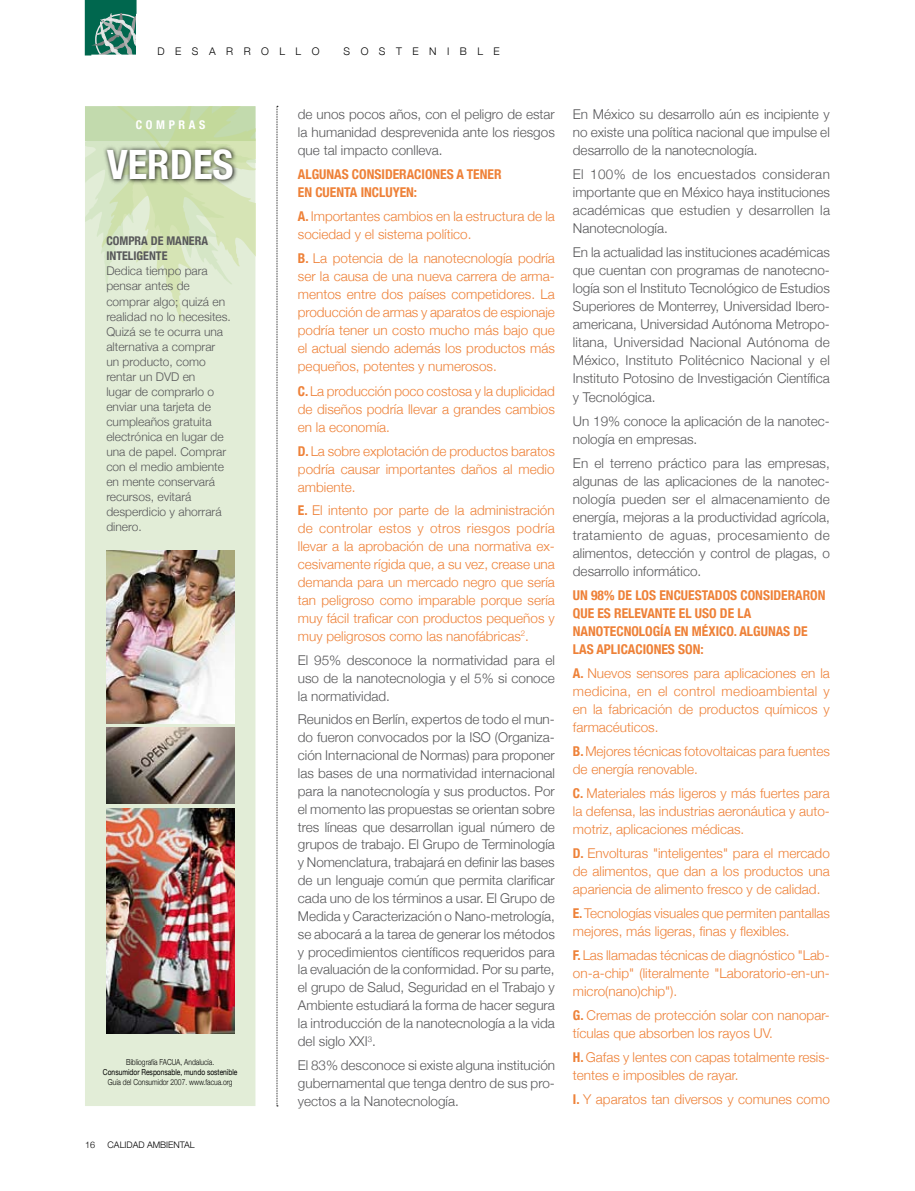
<style>
.page{position:relative;width:915px;height:1191px;background:#fff}
.page>*{position:absolute;margin:0;border:0;box-sizing:border-box;transform-origin:0 0}
.t1{font:700 condensed 40.5px "Helvetica Neue";color:#fff}
.t2{font:300 13.5px/18px "Helvetica Neue";color:#58585a;text-align:justify}
.t3{font:300 13.5px/18px "Helvetica Neue";color:#ee8138;text-align:justify}
.t4{font:700 condensed 13.5px/18px "Helvetica Neue";color:#ee8138}
.t5{font:300 12px/15px "Helvetica Neue";color:#58585a}
.t6{font:700 condensed 12px/15px "Helvetica Neue";color:#58585a}
.t7{font:700 condensed 12px "Helvetica Neue";letter-spacing:.3em;color:#fff}
.t8{font:300 10.5px "Helvetica Neue";letter-spacing:1em;color:#000}
.t9{font:300 9px "Helvetica Neue";color:#000}
.t10{font:300 8.25px "Helvetica Neue";color:#000;scale:.81 1}
.t11{font:8.25px "Helvetica Neue";color:#000;scale:.81 1}
.s1{font-weight:700;font-stretch:condensed}
</style>
<div class="page">
<svg style="left:85px;top:0;width:51px;height:56px;background:#3a8271"></svg>
<div style="left:85px;top:107px;width:170px;height:998px;background:#e2edd7"></div>
<svg style="left:85px;top:106px;width:170px;height:217px"></svg>
<svg style="left:102px;top:144px;width:136px;height:41px;background:#838d73"></svg>
<svg style="left:276px;top:106px;width:2px;height:1000px;background:#c4c4c4"></svg>
<img style="left:106px;top:808px;width:128px;height:225px">
<img style="left:106px;top:727px;width:128px;height:77px">
<img style="left:106px;top:551px;width:128px;height:172px">
<p class="t8" style="left:157px;top:45px;width:163px">DESARROLLO</p>
<p class="t8" style="left:343px;top:45px;width:158px">SOSTENIBLE</p>
<p class="t7" style="left:136px;top:117px;width:70px">COMPRAS</p>
<h1 class="t1" style="left:107px;top:140px;width:126px">VERDES</h1>
<p class="t6" style="left:106px;top:233px;width:22px">COMPRA</p>
<p class="t6" style="left:106px;top:233px;width:90px;text-indent:44px">DE MANERA<br>INTELIGENTE</p>
<p class="t5" style="left:106px;top:263px;width:126px">Dedica tiempo para pensar antes de comprar algo; quizá en realidad no lo necesites.<br>Quizá se te ocurra una alternativa a comprar un producto, como rentar un DVD en<br>lugar de comprarlo o enviar una tarjeta de cumpleaños gratuita electrónica en lugar de una de papel. Comprar con el medio ambiente en mente conservará recursos, evitará desperdicio y ahorrará dinero.</p>
<p class="t10" style="left:126px;top:1057px;width:110px">Bibliografía FACUA, Andalucía.</p>
<p class="t11" style="left:103px;top:1067px;width:167px">Consumidor Responsable, mundo sostenible</p>
<p class="t10" style="left:108px;top:1077px;width:155px">Guía del Consumidor 2007. www.facua.org</p>
<p class="t9" style="left:85px;top:1139px;width:12px">16</p>
<p class="t9" style="left:108px;top:1139px;width:89px">CALIDAD AMBIENTAL</p>
<p class="t2" style="left:298px;top:105px;width:258px">de unos pocos años, con el peligro de estar la humanidad desprevenida ante los riesgos que tal impacto conlleva.</p>
<p class="t4" style="left:298px;top:165px;width:96px">ALGUNAS CONSIDERAC</p>
<p class="t4" style="left:421px;top:165px;width:74px">IONES A TENER</p>
<p class="t3" style="left:298px;top:180px;width:258px;line-height:24px"><span class="s1">EN CUENTA INCLUYEN:<br>A.</span> Importantes cambios en la estructura de la</p>
<p class="t3" style="left:298px;top:222px;width:258px;line-height:24px">sociedad y el sistema político.<br><span class="s1">B.</span> La potencia de la nanotecnología podría</p>
<p class="t3" style="left:298px;top:267px;width:258px">ser la causa de una nueva carrera de arma&shy;mentos entre dos países competidores. La producción de armas y aparatos de espionaje podría tener un costo mucho más bajo que el actual siendo además los productos más pequeños, potentes y numerosos.</p>
<p class="t3" style="left:298px;top:381px;width:258px"><span class="s1">C.</span> La producción poco costosa y la duplicidad de diseños podría llevar a grandes cambios en la economía.</p>
<p class="t3" style="left:298px;top:441px;width:258px"><span class="s1">D.</span> La sobre explotación de productos baratos podría causar importantes daños al medio ambiente.</p>
<p class="t3" style="left:298px;top:501px;width:258px"><span class="s1">E.</span> El intento por parte de la administración de controlar estos y otros riesgos podría llevar a la aprobación de una normativa ex&shy;cesivamente rígida que, a su vez, crease una demanda para un mercado negro que sería tan peligroso como imparable porque sería muy fácil traficar con productos pequeños y muy peligrosos como las nanofábricas<sup>2</sup>.</p>
<p class="t2" style="left:298px;top:650px;width:258px">El 95% desconoce la normatividad para el uso de la nanotecnologia y el 5% si conoce la normatividad.</p>
<p class="t2" style="left:298px;top:710px;width:258px">Reunidos en Berlín, expertos de todo el mun&shy;do fueron convocados por la ISO (Organiza&shy;ción Internacional de Normas) para proponer las bases de una normatividad internacional para la nanotecnología y sus productos. Por el momento las propuestas se orientan sobre tres líneas que desarrollan igual número de grupos de trabajo. El Grupo de Terminología y Nomenclatura, trabajará en definir las bases de un lenguaje común que permita clarificar cada uno de los términos a usar. El Grupo de Medida y Caracterización o Nano-metrología, se abocará a la tarea de generar los métodos y procedimientos científicos requeridos para la evaluación de la conformidad. Por su parte, el grupo de Salud, Seguridad en el Trabajo y Ambiente estudiará la forma de hacer segura la introducción de la nanotecnología a la vida del siglo XXI<sup>3</sup>.</p>
<p class="t2" style="left:298px;top:1056px;width:258px">El 83% desconoce si existe alguna institución gubernamental que tenga dentro de sus pro&shy;yectos a la Nanotecnología.</p>
<p class="t2" style="left:572px;top:105px;width:258px">En México su desarrollo aún es incipiente y no existe una política nacional que impulse el desarrollo de la nanotecnología.</p>
<p class="t2" style="left:572px;top:165px;width:258px">El 100% de los encuestados consideran importante que en México haya instituciones académicas que estudien y desarrollen la Nanotecnología.</p>
<p class="t2" style="left:572px;top:243px;width:258px">En la actualidad las instituciones académicas que cuentan con programas de nanotecno&shy;logía son el Instituto Tecnológico de Estudios Superiores de Monterrey, Universidad Ibero&shy;americana, Universidad Autónoma Metropo&shy;litana, Universidad Nacional Autónoma de México, Instituto Politécnico Nacional y el Instituto Potosino de Investigación Científica y Tecnológica.</p>
<p class="t2" style="left:572px;top:411px;width:258px">Un 19% conoce la aplicación de la nanotec&shy;nología en empresas.</p>
<p class="t2" style="left:572px;top:453px;width:258px">En el terreno práctico para las empresas, algunas de las aplicaciones de la nanotec&shy;nología pueden ser el almacenamiento de energía, mejoras a la productividad agrícola, tratamiento de aguas, procesamiento de alimentos, detección y control de plagas, o desarrollo informático.</p>
<p class="t4" style="left:572px;top:585px;width:209px">UN 98% DE LOS ENCUESTADOS CONSIDERAR</p>
<p class="t4" style="left:810px;top:585px;width:17px">ON</p>
<p class="t4" style="left:572px;top:603px;width:49px">QUE ES RELE</p>
<p class="t4" style="left:572px;top:603px;width:229px;text-indent:68px">VANTE EL USO DE LA<br>NANOTECNOLOGÍA EN MÉXICO. ALGUNAS DE<br>LAS APLICACIONES SON:</p>
<p class="t3" style="left:572px;top:663px;width:258px"><span class="s1">A.</span> Nuevos sensores para aplicaciones en la medicina, en el control medioambiental y en la fabricación de productos químicos y farmacéuticos.</p>
<p class="t3" style="left:572px;top:741px;width:258px"><span class="s1">B.</span> Mejores técnicas fotovoltaicas para fuentes de energía renovable.</p>
<p class="t3" style="left:572px;top:783px;width:258px"><span class="s1">C.</span> Materiales más ligeros y más fuertes para la defensa, las industrias aeronáutica y auto&shy;motriz, aplicaciones médicas.</p>
<p class="t3" style="left:572px;top:843px;width:258px"><span class="s1">D.</span> Envolturas "inteligentes" para el mercado de alimentos, que dan a los productos una apariencia de alimento fresco y de calidad.</p>
<p class="t3" style="left:572px;top:903px;width:258px"><span class="s1">E.</span> Tecnologías visuales que permiten pantallas mejores, más ligeras, finas y flexibles.</p>
<p class="t3" style="left:572px;top:945px;width:258px"><span class="s1">F.</span> Las llamadas técnicas de diagnóstico "Lab&shy;on-a-chip" (literalmente "Laboratorio-en-un&shy;micro(nano)chip").</p>
<p class="t3" style="left:572px;top:1005px;width:258px"><span class="s1">G.</span> Cremas de protección solar con nanopar&shy;tículas que absorben los rayos UV.</p>
<p class="t3" style="left:572px;top:1047px;width:258px"><span class="s1">H.</span> Gafas y lentes con capas totalmente resis&shy;tentes e imposibles de rayar.</p>
<p class="t3" style="left:572px;top:1089px;width:258px"><span class="s1">I.</span> Y aparatos tan diversos y comunes como</p>
</div>
